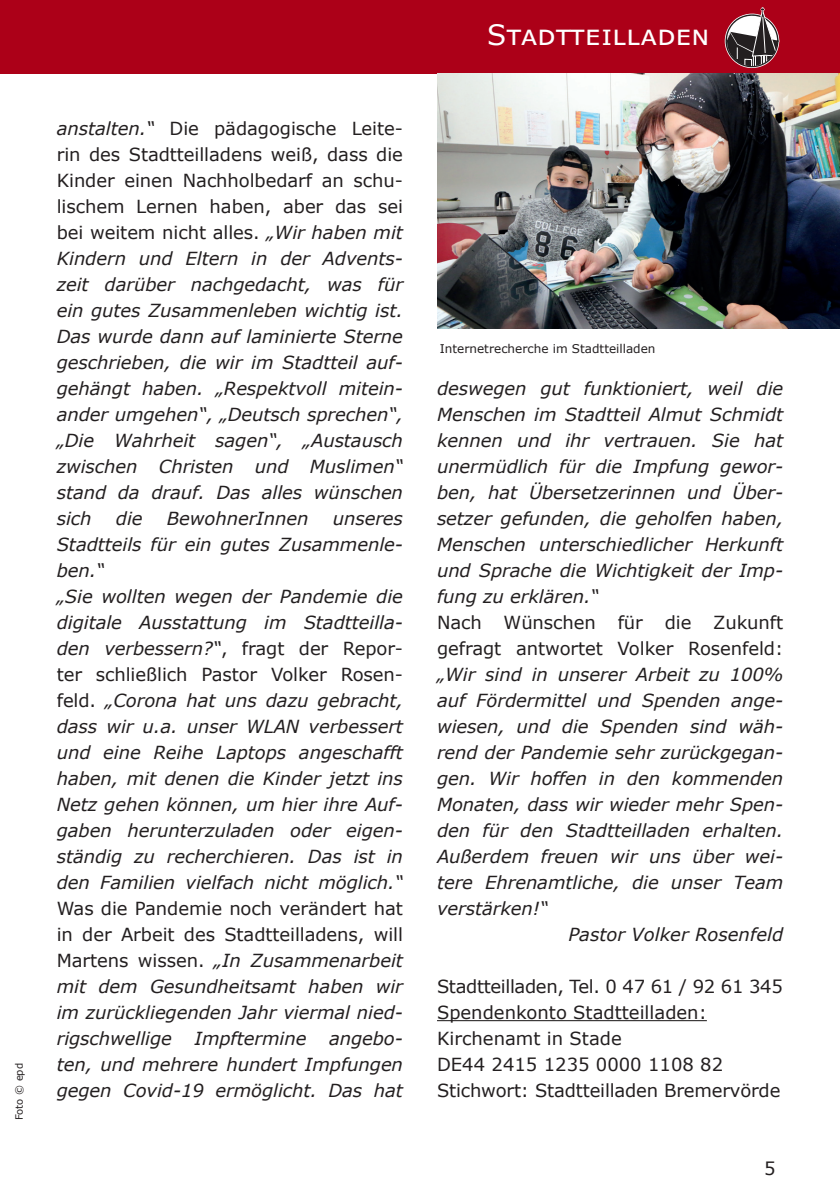
<style>
.page{position:relative;width:840px;height:1191px;background:#fff}
.page>*{position:absolute;margin:0;border:0;box-sizing:border-box;transform-origin:0 0}
.t1{font:28px "Verdana";color:#fff}
.Schaufensterformat{font:italic 18px/26px "Verdana";letter-spacing:-.005em;color:#231f20;text-align:justify}
.Schaufensterformat-2{font:18px "Verdana";letter-spacing:-.005em;color:#231f20}
.Foto{font:12px "Verdana";color:#231f20}
.Foto-2{font:10px "Verdana";color:#231f20}
.s1{font-style:normal}
</style>
<div class="page">
<div style="left:0;top:0;width:839px;height:74px;background:#ac0018"></div>
<hr style="left:752px;top:55px;width:3px;height:14px;background:#231f20">
<hr style="left:763px;top:54px;width:3px;height:16px;background:#231f20">
<svg style="left:724px;top:7px;width:55px;height:61px"></svg>
<hr style="left:437px;top:1020px;width:269px;height:1px;background:#231f20">
<img style="left:437px;top:74px;width:402px;height:255px">
<p class="Foto-2" style="left:12px;top:1120px;width:59px;rotate:-90deg">Foto © epd</p>
<p class="Schaufensterformat" style="left:57px;top:115px;width:347px">anstalten.“ <span class="s1">Die pädagogische Leite&shy;rin des Stadtteilladens weiß, dass die Kinder einen Nachholbedarf an schu&shy;lischem Lernen haben, aber das sei bei weitem nicht alles.</span> „Wir haben mit Kindern und Eltern in der Advents&shy;zeit darüber nachgedacht, was für ein gutes Zusammenleben wichtig ist.<br>Das wurde dann auf laminierte Sterne geschrieben, die wir im Stadtteil auf&shy;gehängt haben. „Respektvoll mitein&shy;ander umgehen“, „Deutsch sprechen“, „Die Wahrheit sagen“, „Austausch zwischen Christen und Muslimen“ stand da drauf. Das alles wünschen sich</p>
<p class="Schaufensterformat" style="left:116px;top:505px;width:28px">die</p>
<p class="Schaufensterformat" style="left:167px;top:505px;width:143px">BewohnerInnen</p>
<p class="Schaufensterformat" style="left:57px;top:505px;width:347px;text-indent:276px">unseres Stadtteils für ein gutes Zusammenle&shy;ben.“</p>
<p class="Schaufensterformat" style="left:57px;top:583px;width:347px">„Sie wollten wegen der Pandemie die digitale Ausstattung im Stadtteilla&shy;den verbessern?“<span class="s1">, fragt der Repor&shy;ter schließlich Pastor Volker Rosen&shy;feld.</span> „Corona hat uns dazu gebracht, dass wir u.a. unser WLAN verbessert und eine Reihe Laptops angeschafft haben, mit denen die Kinder jetzt ins Netz gehen können, um hier ihre Auf&shy;gaben herunterzuladen oder eigen&shy;ständig zu recherchieren. Das ist in den Familien vielfach nicht möglich.“ <span class="s1">Was die Pandemie noch verändert hat in der Arbeit des Stadtteilladens, will Martens wissen.</span> „In Zusammenarbeit mit dem Gesundheitsamt haben wir im zurückliegenden Jahr viermal nied&shy;rigschwellige</p>
<p class="Schaufensterformat" style="left:194px;top:1025px;width:113px">Impftermine</p>
<p class="Schaufensterformat" style="left:57px;top:1025px;width:347px;text-indent:272px">angebo&shy;ten, und mehrere hundert Impfungen gegen Covid-19 ermöglicht. Das hat</p>
<h1 class="t1" style="left:487px;top:15px;width:224px">Stadtteilladen</h1>
<p class="Foto" style="left:439px;top:340px;width:217px">Internetrecherche im Stadtteilladen</p>
<p class="Schaufensterformat" style="left:437px;top:375px;width:347px">deswegen gut funktioniert, weil die Menschen im Stadtteil Almut Schmidt kennen und ihr vertrauen. Sie hat unermüdlich für die Impfung gewor&shy;ben, hat Übersetzerinnen und Über&shy;setzer gefunden, die geholfen haben, Menschen unterschiedlicher Herkunft und Sprache die Wichtigkeit der Imp&shy;fung zu erklären.“</p>
<p class="Schaufensterformat" style="left:437px;top:609px;width:347px"><span class="s1">Nach Wünschen für die Zukunft gefragt antwortet Volker Rosenfeld: </span>„Wir sind in unserer Arbeit zu 100% auf Fördermittel und Spenden ange&shy;wiesen, und die Spenden sind wäh&shy;rend der Pandemie sehr zurückgegan&shy;gen. Wir hoffen in den kommenden Monaten, dass wir wieder mehr Spen&shy;den für den Stadtteilladen erhalten.<br>Außerdem freuen wir uns über wei&shy;tere Ehrenamtliche, die unser Team verstärken!“</p>
<p class="Schaufensterformat" style="left:568px;top:921px;width:216px">Pastor Volker Rosenfeld</p>
<p class="Schaufensterformat-2" style="left:437px;top:974px;width:347px">Stadtteilladen, Tel. 0 47 61 / 92 61 345</p>
<p class="Schaufensterformat-2" style="left:437px;top:1000px;width:271px">Spendenkonto Stadtteilladen:</p>
<p class="Schaufensterformat-2" style="left:437px;top:1026px;width:186px">Kirchenamt in Stade</p>
<p class="Schaufensterformat-2" style="left:437px;top:1052px;width:287px">DE44 2415 1235 0000 1108 82</p>
<p class="Schaufensterformat-2" style="left:437px;top:1078px;width:344px">Stichwort: Stadtteilladen Bremervörde</p>
<p class="Schaufensterformat-2" style="left:763px;top:1156px;width:13px">5</p>
</div>
